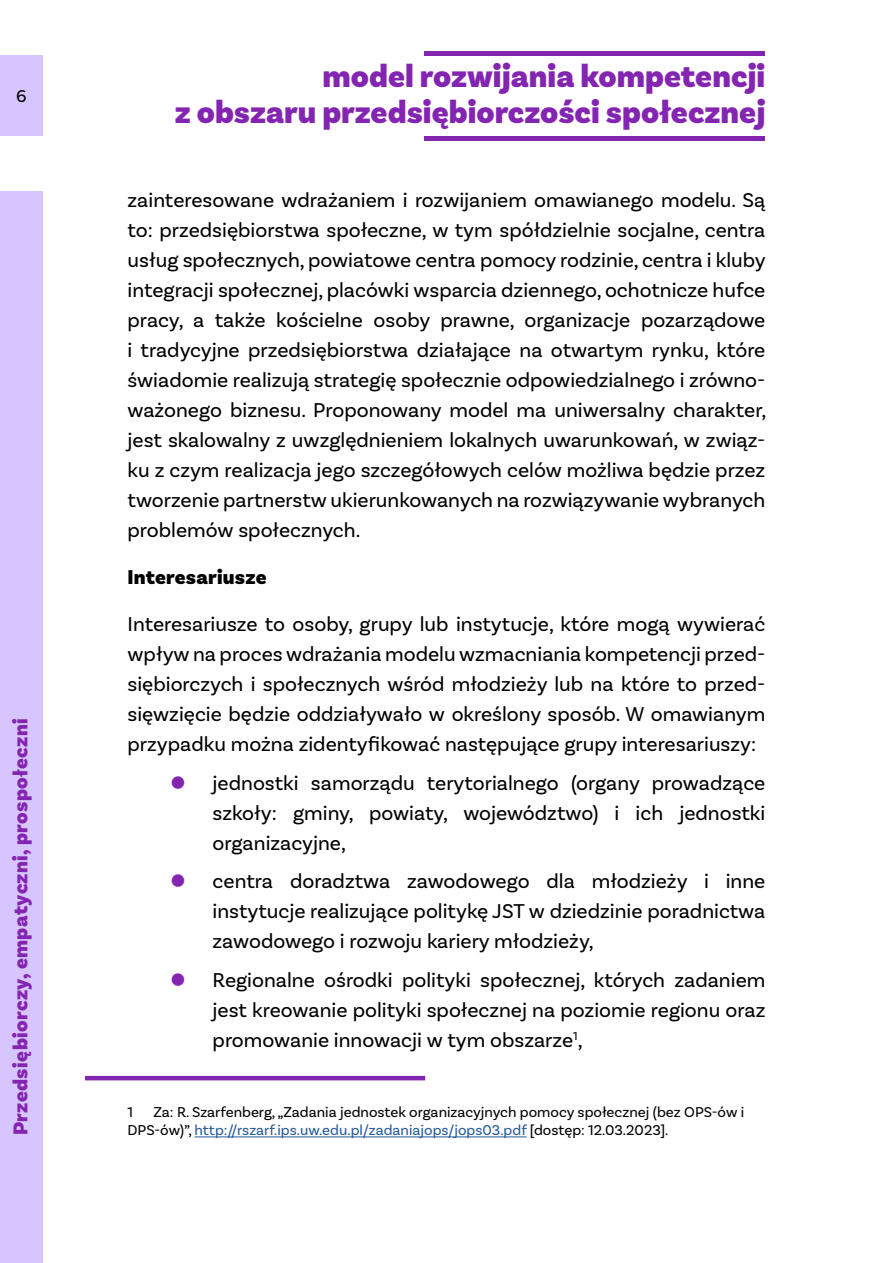
<style>
.page{position:relative;width:893px;height:1263px;background:#fff}
.page>*{position:absolute;margin:0;border:0;box-sizing:border-box;transform-origin:0 0}
.t1{font:900 33px/36px "Basic Sans";color:#8425b2;text-align:right}
.t2{font:21px/30px "Basic Sans";color:#000;text-align:justify}
.t3{font:900 21px "Basic Sans";letter-spacing:.02em;color:#8425b2}
.t4{font:900 21px "Basic Sans";letter-spacing:.01em;color:#000}
.t5{font:21px "Sofia Pro";color:#8425b2}
.t6{font:18px "Basic Sans";color:#000}
.t7{font:15px/18px "Basic Sans";color:#000}
.s1{color:#275b9b}
</style>
<div class="page">
<div style="left:0;top:191px;width:43px;height:1072px;background:#d7c5ff"></div>
<div style="left:0;top:55px;width:43px;height:81px;background:#d7c5ff"></div>
<hr style="left:424px;top:136px;width:341px;height:4px;background:#8425b2">
<hr style="left:424px;top:51px;width:341px;height:4px;background:#8425b2">
<hr style="left:85px;top:1076px;width:340px;height:4px;background:#8425b2">
<hr style="left:195px;top:1136px;width:331px;height:1px;background:#275b9b">
<p class="t6" style="left:16px;top:86px;width:12px">6</p>
<p class="t3" style="left:8px;top:1135px;width:419px;rotate:-90deg">Przedsiębiorczy, empatyczni, prospołeczni</p>
<h1 class="t1" style="left:175px;top:59px;width:592px">model rozwijania kompetencji<br>z obszaru przedsiębiorczości społecznej</h1>
<p class="t2" style="left:128px;top:185px;width:640px">zainteresowane wdrażaniem i rozwijaniem omawianego modelu. Są to: przedsiębiorstwa społeczne, w tym spółdzielnie socjalne, centra usług społecznych, powiatowe centra pomocy rodzinie, centra i kluby integracji społecznej, placówki wsparcia dziennego, ochotnicze hufce pracy, a także kościelne osoby prawne, organizacje pozarządowe i tradycyjne przedsiębiorstwa działające na otwartym rynku, które świadomie realizują strategię społecznie odpowiedzialnego i zrówno&shy;ważonego biznesu. Proponowany model ma uniwersalny charakter, jest skalowalny z uwzględnieniem lokalnych uwarunkowań, w związ&shy;ku z czym realizacja jego szczegółowych celów możliwa będzie przez tworzenie partnerstw ukierunkowanych na rozwiązywanie wybranych problemów społecznych.</p>
<p class="t4" style="left:128px;top:564px;width:140px">Interesariusze</p>
<p class="t2" style="left:128px;top:609px;width:639px">Interesariusze to osoby, grupy lub instytucje, które mogą wywierać wpływ na proces wdrażania modelu wzmacniania kompetencji przed&shy;siębiorczych i społecznych wśród młodzieży lub na które to przed&shy;sięwzięcie będzie oddziaływało w określony sposób. W omawianym przypadku można zidentyfikować następujące grupy interesariuszy:</p>
<p class="t5" style="left:170px;top:767px;width:17px">⬤</p>
<p class="t2" style="left:213px;top:768px;width:554px">jednostki samorządu terytorialnego (organy prowadzące szkoły: gminy, powiaty, województwo) i ich jednostki organizacyjne,</p>
<p class="t5" style="left:170px;top:866px;width:17px">⬤</p>
<p class="t2" style="left:213px;top:866px;width:554px">centra doradztwa zawodowego dla młodzieży i inne instytucje realizujące politykę JST w dziedzinie poradnictwa zawodowego i rozwoju kariery młodzieży,</p>
<p class="t5" style="left:170px;top:964px;width:17px">⬤</p>
<p class="t2" style="left:213px;top:965px;width:554px">Regionalne ośrodki polityki społecznej, których zadaniem jest kreowanie polityki społecznej na poziomie regionu oraz promowanie innowacji w tym obszarze<sup>1</sup>,</p>
<p class="t7" style="left:128px;top:1103px;width:618px;text-indent:26px">Za: R. Szarfenberg, „Zadania jednostek organizacyjnych pomocy społecznej (bez OPS-ów i<br>DPS-ów)”, <span class="s1">http://rszarf.ips.uw.edu.pl/zadaniajops/jops03.pdf</span> [dostęp: 12.03.2023].</p>
<p class="t7" style="left:128px;top:1103px;width:7px">1</p>
</div>
